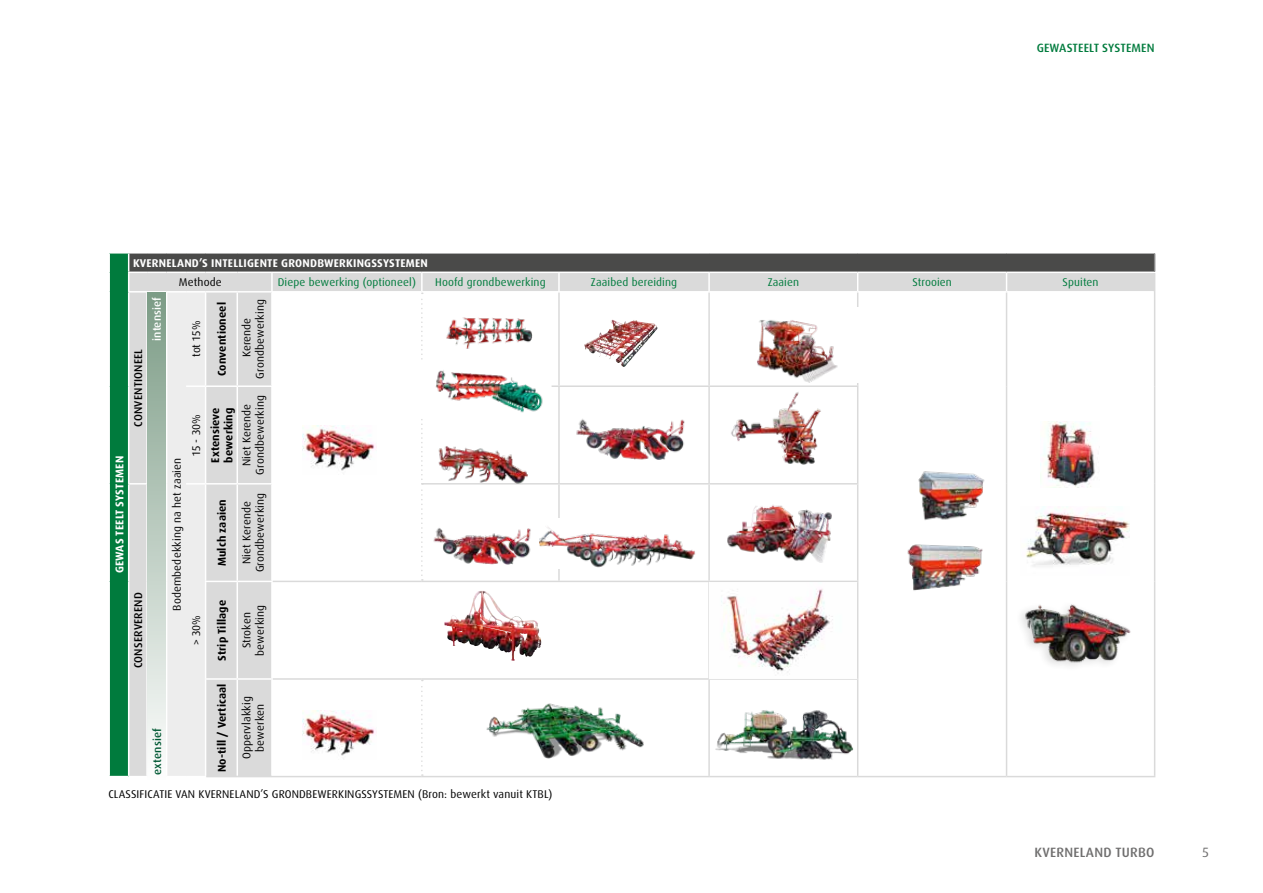
<style>
.page{position:relative;width:1263px;height:893px;background:#fff}
.page>*{position:absolute;margin:0;border:0;box-sizing:border-box;transform-origin:0 0}
.t1{font:500 13.5px "Dax Pro";letter-spacing:.02em;color:#706f6f}
.t2{font:13.5px "Dax Pro";color:#706f6f}
.t3{font:500 12px "Dax Pro";letter-spacing:.01em;color:#007b3d}
.t4{font:11.25px/13.5px "Dax Pro";letter-spacing:.01em;color:#000;text-align:center}
.t5{font:11.25px "Dax Pro";letter-spacing:.01em;color:#007b3d}
.t6{font:700 11.25px/13.5px "Dax Pro";letter-spacing:.01em;color:#000}
.t7{font:700 11.25px "Dax Pro";letter-spacing:.02em;color:#fff}
.t8{font:500 11.25px "Dax Pro";letter-spacing:.02em;color:#000}
.t9{font:500 11.25px "Dax Pro";letter-spacing:.01em;color:#fff}
.t10{font:500 11.25px "Dax Pro";letter-spacing:.01em;color:#005833}
</style>
<div class="page">
<div style="left:129px;top:253px;width:1026px;height:19px;background:#4a4a49"></div>
<svg style="left:206px;top:273px;width:948px;height:503px"></svg>
<hr style="left:206px;top:252px;width:31px;height:2px;background:#fff">
<hr style="left:237px;top:252px;width:35px;height:2px;background:#fff">
<hr style="left:272px;top:252px;width:150px;height:2px;background:#fff">
<hr style="left:422px;top:252px;width:137px;height:2px;background:#fff">
<hr style="left:559px;top:252px;width:150px;height:2px;background:#fff">
<hr style="left:709px;top:252px;width:149px;height:2px;background:#fff">
<hr style="left:858px;top:252px;width:148px;height:2px;background:#fff">
<hr style="left:1006px;top:252px;width:149px;height:2px;background:#fff">
<svg style="left:271px;top:273px;width:2px;height:18px"></svg>
<svg style="left:558px;top:273px;width:2px;height:18px"></svg>
<svg style="left:708px;top:273px;width:2px;height:18px"></svg>
<svg style="left:857px;top:273px;width:1px;height:18px"></svg>
<svg style="left:1006px;top:273px;width:1px;height:18px"></svg>
<hr style="left:206px;top:291px;width:31px;height:2px;background:#fff">
<hr style="left:237px;top:291px;width:35px;height:2px;background:#fff">
<hr style="left:237px;top:293px;width:1px;height:92px;background:#fff">
<hr style="left:272px;top:291px;width:150px;height:2px;background:#fff">
<hr style="left:271px;top:293px;width:2px;height:92px;background:#fff">
<hr style="left:422px;top:291px;width:137px;height:2px;background:#fff">
<hr style="left:559px;top:291px;width:150px;height:2px;background:#fff">
<hr style="left:709px;top:291px;width:149px;height:2px;background:#fff">
<hr style="left:858px;top:291px;width:148px;height:2px;background:#fff">
<hr style="left:1006px;top:291px;width:148px;height:2px;background:#fff">
<hr style="left:206px;top:385px;width:31px;height:2px;background:#fff">
<hr style="left:237px;top:385px;width:36px;height:2px;background:#fff">
<hr style="left:237px;top:387px;width:1px;height:96px;background:#fff">
<hr style="left:271px;top:387px;width:2px;height:96px;background:#fff">
<hr style="left:206px;top:483px;width:31px;height:2px;background:#fff">
<hr style="left:237px;top:483px;width:36px;height:2px;background:#fff">
<hr style="left:237px;top:485px;width:1px;height:96px;background:#fff">
<hr style="left:271px;top:485px;width:2px;height:96px;background:#fff">
<hr style="left:205px;top:581px;width:32px;height:1px;background:#fff">
<hr style="left:237px;top:581px;width:36px;height:1px;background:#fff">
<hr style="left:237px;top:582px;width:1px;height:96px;background:#fff">
<hr style="left:271px;top:582px;width:2px;height:96px;background:#fff">
<hr style="left:205px;top:678px;width:32px;height:2px;background:#fff">
<hr style="left:237px;top:678px;width:36px;height:2px;background:#fff">
<hr style="left:237px;top:680px;width:1px;height:96px;background:#fff">
<hr style="left:271px;top:680px;width:2px;height:96px;background:#fff">
<svg style="left:421px;top:273px;width:2px;height:308px"></svg>
<svg style="left:421px;top:680px;width:2px;height:96px"></svg>
<hr style="left:558px;top:293px;width:2px;height:92px;background:#dadada">
<hr style="left:708px;top:293px;width:2px;height:92px;background:#dadada">
<hr style="left:857px;top:293px;width:1px;height:92px;background:#dadada">
<hr style="left:1006px;top:293px;width:1px;height:93px;background:#dadada">
<hr style="left:423px;top:385px;width:136px;height:2px;background:#dadada">
<hr style="left:559px;top:385px;width:150px;height:2px;background:#dadada">
<hr style="left:558px;top:387px;width:2px;height:96px;background:#dadada">
<hr style="left:709px;top:385px;width:149px;height:2px;background:#dadada">
<hr style="left:708px;top:387px;width:2px;height:96px;background:#dadada">
<hr style="left:857px;top:387px;width:1px;height:96px;background:#dadada">
<hr style="left:1006px;top:386px;width:1px;height:98px;background:#dadada">
<hr style="left:423px;top:483px;width:136px;height:2px;background:#dadada">
<hr style="left:559px;top:483px;width:150px;height:2px;background:#dadada">
<hr style="left:558px;top:485px;width:2px;height:96px;background:#dadada">
<hr style="left:709px;top:483px;width:149px;height:2px;background:#dadada">
<hr style="left:708px;top:485px;width:2px;height:96px;background:#dadada">
<hr style="left:857px;top:485px;width:1px;height:96px;background:#dadada">
<hr style="left:1006px;top:484px;width:1px;height:97px;background:#dadada">
<hr style="left:273px;top:581px;width:149px;height:1px;background:#dadada">
<hr style="left:422px;top:581px;width:137px;height:1px;background:#dadada">
<hr style="left:559px;top:581px;width:150px;height:1px;background:#dadada">
<hr style="left:709px;top:581px;width:149px;height:1px;background:#dadada">
<hr style="left:708px;top:582px;width:2px;height:96px;background:#dadada">
<hr style="left:857px;top:582px;width:1px;height:96px;background:#dadada">
<hr style="left:1006px;top:581px;width:1px;height:98px;background:#dadada">
<hr style="left:273px;top:678px;width:149px;height:2px;background:#dadada">
<hr style="left:422px;top:678px;width:137px;height:2px;background:#dadada">
<hr style="left:559px;top:678px;width:150px;height:2px;background:#dadada">
<hr style="left:709px;top:678px;width:149px;height:2px;background:#dadada">
<hr style="left:708px;top:680px;width:2px;height:96px;background:#dadada">
<hr style="left:857px;top:680px;width:1px;height:96px;background:#dadada">
<hr style="left:1006px;top:679px;width:1px;height:97px;background:#dadada">
<svg style="left:109px;top:253px;width:97px;height:524px;background:#afcabc"></svg>
<hr style="left:206px;top:776px;width:31px;height:1px;background:#dadada">
<hr style="left:237px;top:776px;width:35px;height:1px;background:#dadada">
<hr style="left:272px;top:776px;width:150px;height:1px;background:#dadada">
<hr style="left:422px;top:776px;width:137px;height:1px;background:#dadada">
<hr style="left:559px;top:776px;width:150px;height:1px;background:#dadada">
<hr style="left:709px;top:776px;width:149px;height:1px;background:#dadada">
<hr style="left:858px;top:776px;width:148px;height:1px;background:#dadada">
<hr style="left:1006px;top:776px;width:149px;height:1px;background:#dadada">
<hr style="left:1154px;top:292px;width:1px;height:94px;background:#dadada">
<hr style="left:1154px;top:386px;width:1px;height:98px;background:#dadada">
<hr style="left:1154px;top:484px;width:1px;height:97px;background:#dadada">
<hr style="left:1154px;top:581px;width:1px;height:98px;background:#dadada">
<hr style="left:1154px;top:679px;width:1px;height:97px;background:#dadada">
<svg style="left:1154px;top:254px;width:1px;height:38px"></svg>
<img style="left:302px;top:425px;width:74px;height:49px">
<img style="left:428px;top:293px;width:130px;height:71px">
<img style="left:584px;top:320px;width:29px;height:37px">
<img style="left:571px;top:392px;width:123px;height:91px">
<img style="left:718px;top:387px;width:110px;height:81px">
<img style="left:428px;top:503px;width:112px;height:61px">
<div style="left:719px;top:498px;width:129px;height:66px;background:#fff"></div>
<img style="left:727px;top:505px;width:105px;height:58px">
<div style="left:384px;top:591px;width:213px;height:71px;background:#fff"></div>
<img style="left:444px;top:591px;width:73px;height:70px">
<img style="left:710px;top:582px;width:147px;height:96px">
<img style="left:302px;top:711px;width:74px;height:49px">
<div style="left:484px;top:690px;width:163px;height:69px;background:#fff"></div>
<img style="left:486px;top:703px;width:158px;height:56px">
<img style="left:714px;top:706px;width:139px;height:57px">
<div style="left:147px;top:292px;width:19px;height:487px;background:linear-gradient(to bottom,#7b9b85,#fdfefd)"></div>
<div style="left:721px;top:307px;width:142px;height:76px;background:#fff"></div>
<img style="left:757px;top:320px;width:81px;height:63px">
<img style="left:421px;top:364px;width:128px;height:50px">
<div style="left:534px;top:518px;width:164px;height:51px;background:#fff"></div>
<img style="left:540px;top:527px;width:156px;height:41px">
<img style="left:871px;top:521px;width:133px;height:93px">
<img style="left:891px;top:467px;width:106px;height:58px">
<img style="left:1041px;top:421px;width:58px;height:66px">
<img style="left:1020px;top:506px;width:109px;height:70px">
<div style="left:1004px;top:584px;width:146px;height:100px;background:#fff"></div>
<img style="left:1021px;top:582px;width:112px;height:84px">
<img style="left:420px;top:432px;width:122px;height:69px">
<p class="t3" style="left:1037px;top:40px;width:119px">GEWASTEELT SYSTEMEN</p>
<p class="t7" style="left:133px;top:256px;width:296px">KVERNELAND’S INTELLIGENTE GRONDBWERKINGSSYSTEMEN</p>
<p class="t4" style="left:179px;top:276px;width:44px">Methode</p>
<p class="t5" style="left:278px;top:275px;width:140px">Diepe bewerking (optioneel)</p>
<p class="t5" style="left:435px;top:275px;width:112px">Hoofd grondbewerking</p>
<p class="t5" style="left:591px;top:275px;width:88px">Zaaibed bereiding</p>
<p class="t5" style="left:768px;top:275px;width:33px">Zaaien</p>
<p class="t5" style="left:912px;top:275px;width:41px">Strooien</p>
<p class="t5" style="left:1062px;top:275px;width:38px">Spuiten</p>
<p class="t9" style="left:150px;top:341px;width:45px;rotate:-90deg">intensief</p>
<p class="t6" style="left:215px;top:376px;width:75px;rotate:-90deg">Conventioneel</p>
<p class="t4" style="left:240px;top:379px;width:81px;rotate:-90deg">Kerende<br>Grondbewerking</p>
<p class="t4" style="left:190px;top:357px;width:38px;rotate:-90deg">tot 15%</p>
<p class="t8" style="left:131px;top:427px;width:80px;rotate:-90deg">CONVENTIONEEL</p>
<p class="t4" style="left:190px;top:456px;width:43px;rotate:-90deg">15 - 30%</p>
<p class="t6" style="left:209px;top:463px;width:57px;rotate:-90deg">Extensieve bewerking</p>
<p class="t4" style="left:240px;top:475px;width:81px;rotate:-90deg">Niet Kerende<br>Grondbewerking</p>
<p class="t7" style="left:112px;top:573px;width:119px;rotate:-90deg">GEWAS TEELT SYSTEMEN</p>
<p class="t4" style="left:170px;top:611px;width:154px;rotate:-90deg">Bodembedekking na het zaaien</p>
<p class="t6" style="left:215px;top:566px;width:69px;rotate:-90deg">Mulch zaaien</p>
<p class="t4" style="left:240px;top:572px;width:81px;rotate:-90deg">Niet Kerende<br>Grondbewerking</p>
<p class="t6" style="left:215px;top:661px;width:62px;rotate:-90deg">Strip Tillage</p>
<p class="t4" style="left:240px;top:656px;width:52px;rotate:-90deg">Stroken bewerking</p>
<p class="t6" style="left:215px;top:772px;width:90px;rotate:-90deg">No-till / Verticaal</p>
<p class="t8" style="left:131px;top:668px;width:77px;rotate:-90deg">CONSERVEREND</p>
<p class="t4" style="left:190px;top:645px;width:32px;rotate:-90deg">&gt; 30%</p>
<p class="t4" style="left:240px;top:759px;width:64px;rotate:-90deg">Oppervlakkig bewerken</p>
<p class="t4" style="left:108px;top:787px;width:445px">CLASSIFICATIE VAN KVERNELAND’S GRONDBEWERKINGSSYSTEMEN (Bron: bewerkt vanuit KTBL)</p>
<p class="t10" style="left:150px;top:774px;width:48px;rotate:-90deg">extensief</p>
<p class="t1" style="left:1034px;top:843px;width:122px">KVERNELAND TURBO</p>
<p class="t2" style="left:1202px;top:843px;width:8px">5</p>
</div>
